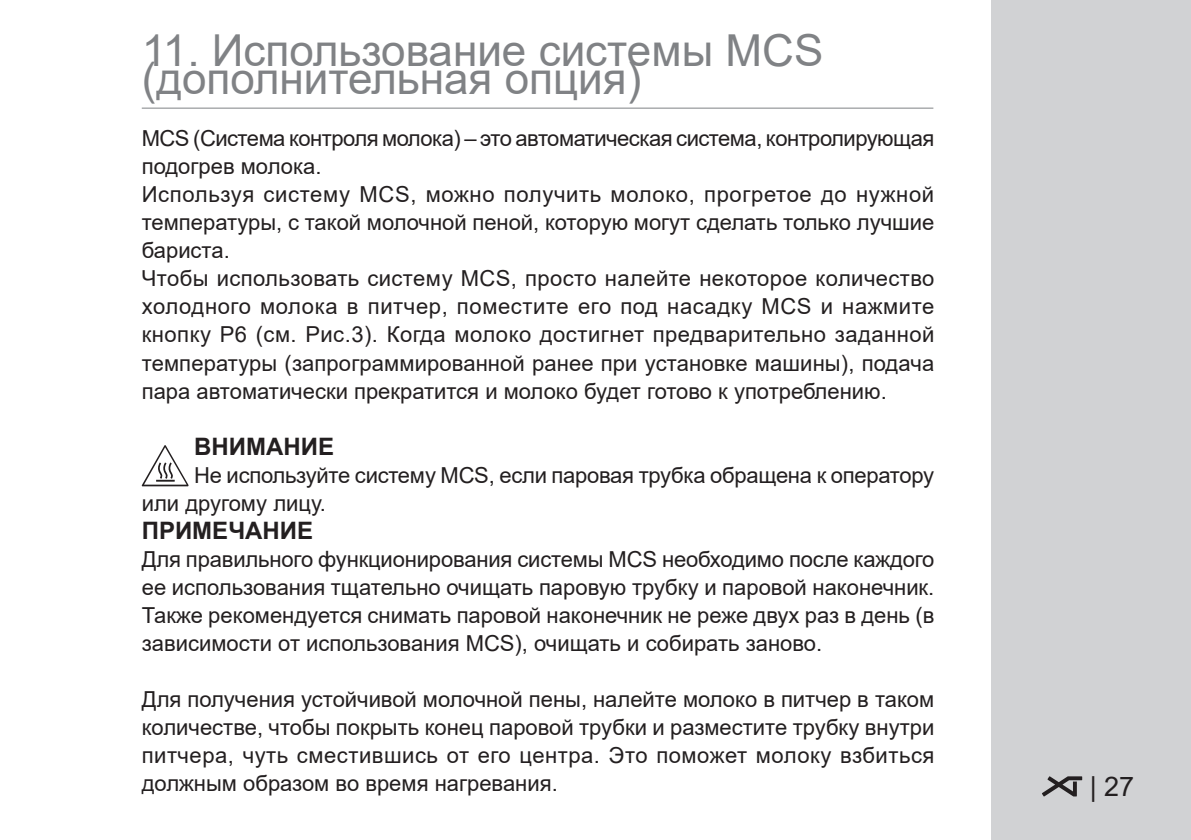
<style>
.page{position:relative;width:1191px;height:840px;background:#fff}
.page>*{position:absolute;margin:0;border:0;box-sizing:border-box;transform-origin:0 0}
.testo{font:44px "Arial";color:#808285}
.t1{font:27px "Arial";color:#231f20}
.testo-2{font:700 24px "Arial";color:#231f20}
.testo-3{font:22px/28px "Arial";color:#231f20;text-align:justify}
.testo-4{font:22px/28px "Arial";letter-spacing:-.025em;color:#231f20}
</style>
<div class="page">
<div style="left:991px;top:0;width:200px;height:839px;background:#d1d2d4"></div>
<svg style="left:1042px;top:776px;width:40px;height:20px"></svg>
<hr style="left:142px;top:108px;width:791px;height:1px;background:#808285">
<svg style="left:142px;top:445px;width:46px;height:41px"></svg>
<p class="testo" style="left:142px;top:20px;width:683px">11. Использование системы MCS</p>
<p class="testo" style="left:142px;top:48px;width:501px">(дополнительная опция)</p>
<p class="testo-4" style="left:142px;top:124px;width:794px">MCS (Система контроля молока) – это автоматическая система, контролирующая подогрев молока.</p>
<p class="testo-3" style="left:142px;top:180px;width:794px">Используя систему MCS, можно получить молоко, прогретое до нужной температуры, с такой молочной пеной, которую могут сделать только лучшие бариста.</p>
<p class="testo-3" style="left:142px;top:264px;width:794px">Чтобы использовать систему MCS, просто налейте некоторое количество холодного молока в питчер, поместите его под насадку MCS и нажмите кнопку P6 (см. Рис.3). Когда молоко достигнет предварительно заданной температуры (запрограммированной ранее при установке машины), подача пара автоматически прекратится и молоко будет готово к употреблению.</p>
<p class="testo-2" style="left:194px;top:429px;width:141px">ВНИМАНИЕ</p>
<p class="testo-3" style="left:142px;top:460px;width:794px;text-indent:52px">Не используйте систему MCS, если паровая трубка обращена к оператору или другому лицу.</p>
<p class="testo-2" style="left:142px;top:513px;width:173px">ПРИМЕЧАНИЕ</p>
<p class="testo-3" style="left:142px;top:544px;width:794px">Для правильного функционирования системы MCS необходимо после каждого ее использования тщательно очищать паровую трубку и паровой наконечник.<br>Также рекомендуется снимать паровой наконечник не реже двух раз в день (в зависимости от использования MCS), очищать и собирать заново.</p>
<p class="testo-3" style="left:142px;top:684px;width:794px">Для получения устойчивой молочной пены, налейте молоко в питчер в таком количестве, чтобы покрыть конец паровой трубки и разместите трубку внутри питчера, чуть сместившись от его центра. Это поможет молоку взбиться должным образом во время нагревания.</p>
<p class="t1" style="left:1089px;top:768px;width:46px">| 27</p>
</div>
